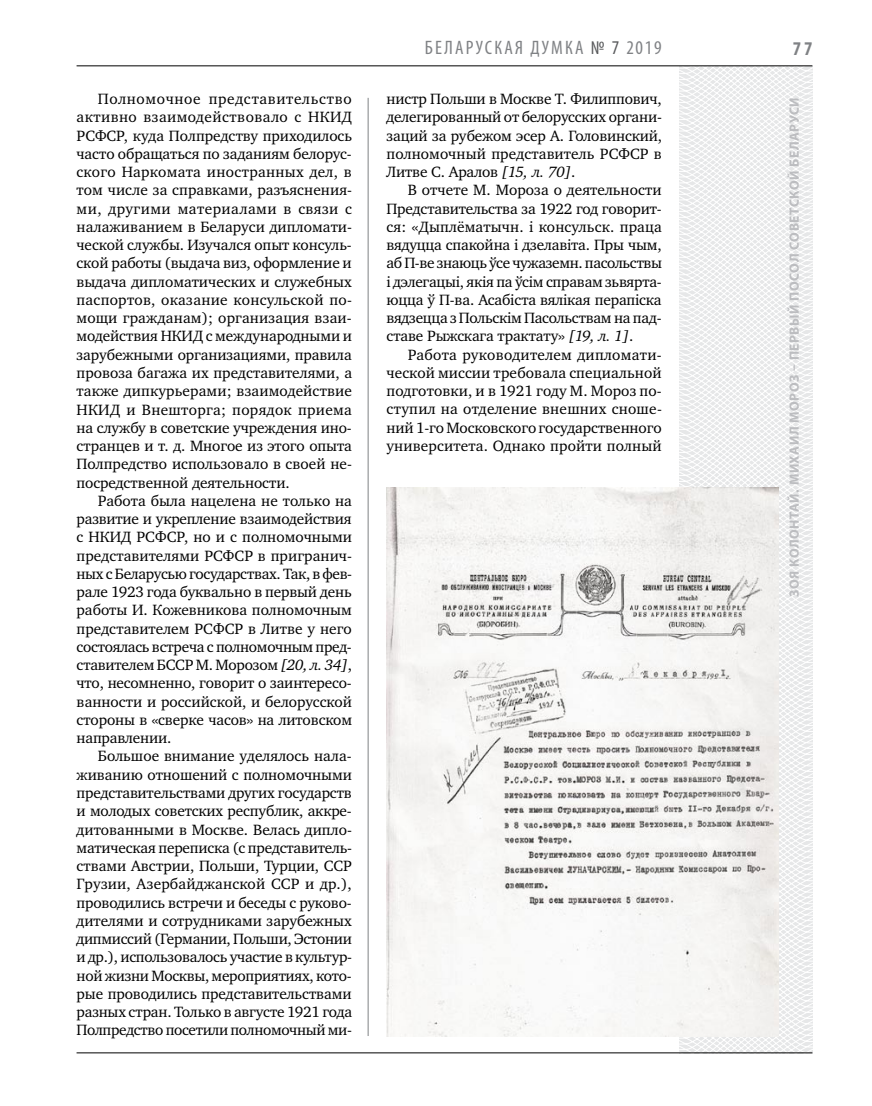
<style>
.page{position:relative;width:872px;height:1106px;background:#fff}
.page>*{position:absolute;margin:0;border:0;box-sizing:border-box;transform-origin:0 0}
.t1{font:condensed 19.5px "Myriad Pro";letter-spacing:.11em;color:#808285}
.t2{font:700 condensed 19.5px "Myriad Pro";color:#808285}
.t3{font:15.3px/18.3px "Charter C";letter-spacing:-.005em;color:#000;text-align:justify}
.t4{font:700 13.5px "Myriad Pro";letter-spacing:.04em;color:#bcbdc0}
.s1{font-style:italic}
.s2{color:#58595b}
</style>
<div class="page">
<hr style="left:368px;top:98px;width:1px;height:938px;background:#808285">
<svg style="left:621px;top:65px;width:192px;height:989px"></svg>
<hr style="left:77px;top:65px;width:735px;height:1px;background:#000">
<hr style="left:77px;top:1052px;width:735px;height:1px;background:#000">
<img style="left:386px;top:487px;width:393px;height:549px">
<p class="t3" style="left:77px;top:90px;width:277px;text-indent:21px">Полномочное представительство активно взаимодействовало с НКИД РСФСР, куда Полпредству приходилось часто обращаться по заданиям белорус&shy;ского Наркомата иностранных дел, в том числе за справками, разъяснения&shy;ми, другими материалами в связи с налаживанием в Беларуси дипломати&shy;ческой службы. Изучался опыт консуль&shy;ской работы (выдача виз, оформление и выдача дипломатических и служебных паспортов, оказание консульской по&shy;мощи гражданам); организация взаи&shy;модействия НКИД с международными и зарубежными организациями, правила провоза багажа их представителями, а также дипкурьерами; взаимодействие НКИД и Внешторга; порядок приема на службу в советские учреждения ино&shy;странцев и т. д. Многое из этого опыта Полпредство использовало в своей не&shy;посредственной деятельности.</p>
<p class="t3" style="left:77px;top:491px;width:277px;text-indent:21px">Работа была нацелена не только на развитие и укрепление взаимодействия с НКИД РСФСР, но и с полномочными представителями РСФСР в пригранич&shy;ных с Беларусью государствах. Так, в фев&shy;рале 1923 года буквально в первый день работы И. Кожевникова полномочным представителем РСФСР в Литве у него состоялась встреча с полномочным пред&shy;ставителем БССР М. Морозом <span class="s1">[20, л. 34]</span>, что, несомненно, говорит о заинтересо&shy;ванности и российской, и белорусской стороны в «сверке часов» на литовском направлении.</p>
<p class="t3" style="left:77px;top:747px;width:277px;text-indent:21px">Большое внимание уделялось нала&shy;живанию отношений с полномочными представительствами других государств и молодых советских республик, аккре&shy;дитованными в Москве. Велась дипло&shy;матическая переписка (с представитель&shy;ствами Австрии, Польши, Турции, ССР Грузии, Азербайджанской ССР и др.), проводились встречи и беседы с руково&shy;дителями и сотрудниками зарубежных дипмиссий (Германии, Польши, Эстонии и др.), использовалось участие в культур&shy;ной жизни Москвы, мероприятиях, кото&shy;рые проводились представительствами разных стран. Только в августе 1921 года Полпредство посетили полномочный ми-</p>
<p class="t1" style="left:425px;top:36px;width:238px">БЕЛАРУСКАЯ ДУМКА <span class="s2">№ 7</span> 2019</p>
<p class="t2" style="left:793px;top:37px;width:21px">77</p>
<p class="t3" style="left:386px;top:90px;width:277px">нистр Польши в Москве Т. Филиппович, делегированный от белорусских органи&shy;заций за рубежом эсер А. Головинский, полномочный представитель РСФСР в Литве С. Аралов <span class="s1">[15, л. 70]</span>.</p>
<p class="t3" style="left:386px;top:181px;width:277px;text-indent:21px">В отчете М. Мороза о деятельности Представительства за 1922 год говорит&shy;ся: «Дыплёматычн. i консульск. праца вядуцца спакойна i дзелавiта. Пры чым, аб П-ве знаюць ўсе чужаземн. пасольствы i дэлегацыi, якiя па ўсiм справам зьвярта&shy;юцца ў П-ва. Асабiста вялiкая перапiска вядзецца з Польскiм Пасoльствам на пад&shy;ставе Рыжскага трактату» <span class="s1">[19, л. 1]</span>.</p>
<p class="t3" style="left:386px;top:345px;width:277px;text-indent:21px">Работа руководителем дипломати&shy;ческой миссии требовала специальной подготовки, и в 1921 году М. Мороз по&shy;ступил на отделение внешних сноше&shy;ний 1-го Московского государственного университета. Однако пройти полный</p>
<p class="t4" style="left:785px;top:596px;width:501px;rotate:-90deg">Зоя Колонтай. Михаил Мороз – первый посол советской Беларуси</p>
</div>
